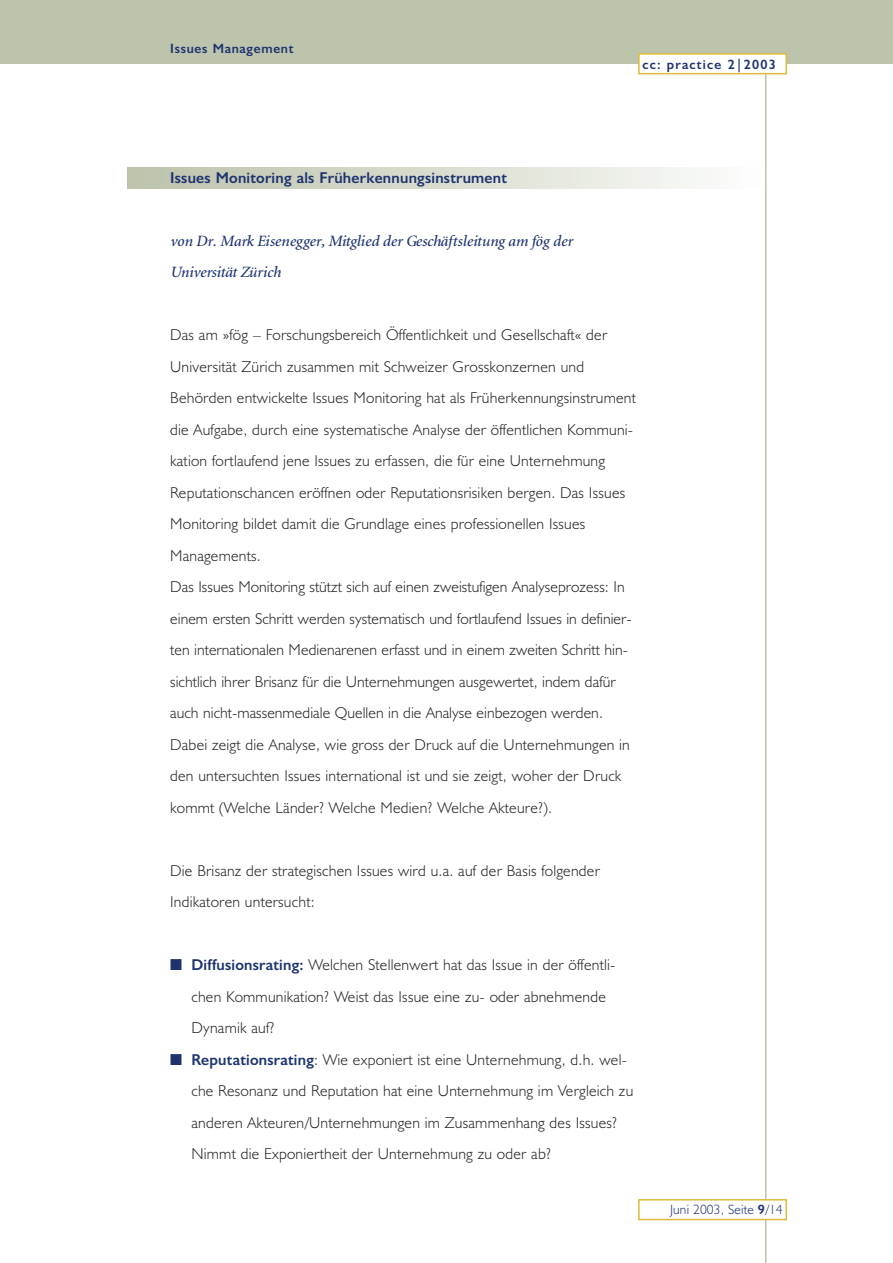
<style>
.page{position:relative;width:893px;height:1263px;background:#fff}
.page>*{position:absolute;margin:0;border:0;box-sizing:border-box;transform-origin:0 0}
.t1{font:300 15.75px/31.5px "Humanist 521 BT";letter-spacing:.015em;color:#231f20}
.t2{font:italic 15.75px/31.5px "Minion";color:#1d326f}
.t3{font:500 15.75px "Human 521 neu";letter-spacing:.015em;color:#1d326f}
.t4{font:300 13.5px "Humanist 521 BT";letter-spacing:.01em;color:#1d326f}
.t5{font:500 13.5px "Human 521 neu";letter-spacing:.09em;color:#1d326f}
.t6{font:500 13.5px "Human 521 neu";letter-spacing:.05em;color:#1d326f}
.s1{color:#1d326f}
.s2{font-family:"Human 521 neu";font-weight:500;color:#1d326f}
.s3{font-family:"Human 521 neu";font-weight:500}
</style>
<div class="page">
<hr style="left:740px;top:167px;width:2px;height:21px;background:#fcfdfb">
<hr style="left:733px;top:167px;width:2px;height:21px;background:#fbfbfa">
<hr style="left:726px;top:167px;width:2px;height:21px;background:#fafbf9">
<hr style="left:711px;top:167px;width:2px;height:21px;background:#f7f9f7">
<hr style="left:704px;top:167px;width:2px;height:21px;background:#f7f8f5">
<hr style="left:697px;top:167px;width:2px;height:21px;background:#f6f8f4">
<hr style="left:689px;top:167px;width:2px;height:21px;background:#f5f7f4">
<hr style="left:682px;top:167px;width:2px;height:21px;background:#f4f6f2">
<hr style="left:675px;top:167px;width:2px;height:21px;background:#f4f6f1">
<svg style="left:668px;top:167px;width:1px;height:21px"></svg>
<hr style="left:660px;top:167px;width:2px;height:21px;background:#f2f4ef">
<hr style="left:653px;top:167px;width:2px;height:21px;background:#f0f3ed">
<hr style="left:646px;top:167px;width:2px;height:21px;background:#f1f2ed">
<hr style="left:638px;top:167px;width:2px;height:21px;background:#f0f1ec">
<hr style="left:631px;top:167px;width:2px;height:21px;background:#f0f1eb">
<hr style="left:624px;top:167px;width:2px;height:21px;background:#eff0ea">
<hr style="left:617px;top:167px;width:2px;height:21px;background:#edf0e9">
<hr style="left:609px;top:167px;width:2px;height:21px;background:#ecefe8">
<hr style="left:602px;top:167px;width:2px;height:21px;background:#eceee6">
<hr style="left:595px;top:167px;width:2px;height:21px;background:#ebeee5">
<svg style="left:588px;top:167px;width:1px;height:21px"></svg>
<hr style="left:580px;top:167px;width:2px;height:21px;background:#e9ece3">
<hr style="left:573px;top:167px;width:2px;height:21px;background:#e8ebe2">
<hr style="left:566px;top:167px;width:2px;height:21px;background:#e8eae1">
<hr style="left:558px;top:167px;width:2px;height:21px;background:#e7eae0">
<hr style="left:551px;top:167px;width:2px;height:21px;background:#e6e9df">
<hr style="left:544px;top:167px;width:2px;height:21px;background:#e5e8de">
<svg style="left:537px;top:167px;width:1px;height:21px"></svg>
<hr style="left:529px;top:167px;width:2px;height:21px;background:#e4e7dc">
<hr style="left:522px;top:167px;width:2px;height:21px;background:#e3e5da">
<hr style="left:515px;top:167px;width:2px;height:21px;background:#e2e5da">
<hr style="left:507px;top:167px;width:2px;height:21px;background:#e1e4d9">
<hr style="left:500px;top:167px;width:2px;height:21px;background:#e0e3d8">
<hr style="left:493px;top:167px;width:2px;height:21px;background:#e0e3d7">
<svg style="left:486px;top:167px;width:1px;height:21px"></svg>
<hr style="left:478px;top:167px;width:2px;height:21px;background:#dee1d5">
<hr style="left:471px;top:167px;width:2px;height:21px;background:#dde0d4">
<hr style="left:464px;top:167px;width:2px;height:21px;background:#dde0d3">
<hr style="left:456px;top:167px;width:2px;height:21px;background:#dce0d3">
<hr style="left:449px;top:167px;width:2px;height:21px;background:#dbdfd1">
<hr style="left:442px;top:167px;width:2px;height:21px;background:#daded1">
<svg style="left:435px;top:167px;width:1px;height:21px"></svg>
<hr style="left:427px;top:167px;width:2px;height:21px;background:#d9ddcf">
<hr style="left:420px;top:167px;width:2px;height:21px;background:#d8dcce">
<hr style="left:413px;top:167px;width:2px;height:21px;background:#d8dbcc">
<hr style="left:405px;top:167px;width:2px;height:21px;background:#d7dacb">
<hr style="left:398px;top:167px;width:2px;height:21px;background:#d6dacb">
<hr style="left:391px;top:167px;width:2px;height:21px;background:#d6daca">
<hr style="left:384px;top:167px;width:2px;height:21px;background:#d5d9c9">
<hr style="left:376px;top:167px;width:2px;height:21px;background:#d4d8c8">
<hr style="left:369px;top:167px;width:2px;height:21px;background:#d3d7c7">
<hr style="left:362px;top:167px;width:2px;height:21px;background:#d2d7c7">
<hr style="left:354px;top:167px;width:2px;height:21px;background:#d2d6c6">
<hr style="left:347px;top:167px;width:2px;height:21px;background:#d1d6c5">
<hr style="left:340px;top:167px;width:2px;height:21px;background:#d0d4c4">
<hr style="left:333px;top:167px;width:2px;height:21px;background:#cfd4c3">
<hr style="left:325px;top:167px;width:2px;height:21px;background:#d0d4c3">
<hr style="left:318px;top:167px;width:2px;height:21px;background:#ced3c1">
<hr style="left:311px;top:167px;width:2px;height:21px;background:#cdd3c1">
<svg style="left:304px;top:167px;width:1px;height:21px"></svg>
<hr style="left:296px;top:167px;width:2px;height:21px;background:#ccd1bf">
<hr style="left:289px;top:167px;width:2px;height:21px;background:#cbd0be">
<hr style="left:282px;top:167px;width:2px;height:21px;background:#cbd0bd">
<hr style="left:274px;top:167px;width:2px;height:21px;background:#cacfbc">
<hr style="left:267px;top:167px;width:2px;height:21px;background:#c9cebc">
<hr style="left:260px;top:167px;width:2px;height:21px;background:#c8cebb">
<svg style="left:253px;top:167px;width:1px;height:21px"></svg>
<hr style="left:245px;top:167px;width:2px;height:21px;background:#c8cdb9">
<hr style="left:238px;top:167px;width:2px;height:21px;background:#c7ccb8">
<hr style="left:231px;top:167px;width:2px;height:21px;background:#c6cbb8">
<hr style="left:223px;top:167px;width:2px;height:21px;background:#c5cab7">
<hr style="left:216px;top:167px;width:2px;height:21px;background:#c5cab6">
<hr style="left:209px;top:167px;width:2px;height:21px;background:#c4cab5">
<svg style="left:202px;top:167px;width:1px;height:21px"></svg>
<hr style="left:194px;top:167px;width:2px;height:21px;background:#c3c9b4">
<hr style="left:187px;top:167px;width:2px;height:21px;background:#c3c8b3">
<hr style="left:180px;top:167px;width:2px;height:21px;background:#c2c7b2">
<hr style="left:172px;top:167px;width:2px;height:21px;background:#c1c6b1">
<hr style="left:165px;top:167px;width:2px;height:21px;background:#c0c6b0">
<hr style="left:158px;top:167px;width:2px;height:21px;background:#bfc6b0">
<svg style="left:151px;top:167px;width:1px;height:21px"></svg>
<hr style="left:143px;top:167px;width:2px;height:21px;background:#bfc5ae">
<hr style="left:136px;top:167px;width:2px;height:21px;background:#bec4ad">
<hr style="left:129px;top:167px;width:2px;height:21px;background:#bdc4ac">
<hr style="left:765px;top:14px;width:1px;height:1249px;background:#bdc4ac">
<div style="left:0;top:0;width:892px;height:64px;background:#bdc4ac"></div>
<div style="left:639px;top:54px;width:147px;height:20px;background:#fff"></div>
<div style="left:638px;top:53px;width:149px;height:21px;border:2px solid #dfbb3b"></div>
<div style="left:639px;top:1200px;width:147px;height:20px;background:#fff"></div>
<div style="left:638px;top:1199px;width:149px;height:21px;border:2px solid #dfbb3b"></div>
<p class="t6" style="left:170px;top:44px;width:125px">Issues Management</p>
<p class="t3" style="left:170px;top:172px;width:338px">Issues Monitoring als Früherkennungsinstrument</p>
<p class="t2" style="left:170px;top:226px;width:404px">von Dr. Mark Eisenegger, Mitglied der Geschäftsleitung am fög der<br>Universität Zürich</p>
<p class="t5" style="left:642px;top:59px;width:135px">cc: practice 2|2003</p>
<p class="t1" style="left:170px;top:321px;width:467px">Das am »fög – Forschungsbereich Öffentlichkeit und Gesellschaft« der Universität Zürich zusammen mit Schweizer Grosskonzernen und Behörden entwickelte Issues Monitoring hat als Früherkennungsinstrument die Aufgabe, durch eine systematische Analyse der öffentlichen Kommuni&shy;kation fortlaufend jene Issues zu erfassen, die für eine Unternehmung Reputationschancen eröffnen oder Reputationsrisiken bergen. Das Issues Monitoring bildet damit die Grundlage eines professionellen Issues Managements.<br>Das Issues Monitoring stützt sich auf einen zweistufigen Analyseprozess: In einem ersten Schritt werden systematisch und fortlaufend Issues in definier&shy;ten internationalen Medienarenen erfasst und in einem zweiten Schritt hin&shy;sichtlich ihrer Brisanz für die Unternehmungen ausgewertet, indem dafür auch nicht-massenmediale Quellen in die Analyse einbezogen werden.<br>Dabei zeigt die Analyse, wie gross der Druck auf die Unternehmungen in den untersuchten Issues international ist und sie zeigt, woher der Druck kommt (Welche Länder? Welche Medien? Welche Akteure?).</p>
<p class="t1" style="left:170px;top:856px;width:431px">Die Brisanz der strategischen Issues wird u.a. auf der Basis folgender<br>Indikatoren untersucht:</p>
<p class="t1" style="left:191px;top:951px;width:425px;text-indent:-21px"><span class="s1">■</span> <span class="s2">Diffusionsrating:</span> Welchen Stellenwert hat das Issue in der öffentli&shy;chen Kommunikation? Weist das Issue eine zu- oder abnehmende<br>Dynamik auf?</p>
<p class="t1" style="left:191px;top:1045px;width:443px;text-indent:-21px"><span class="s1">■</span> <span class="s2">Reputationsrating</span>: Wie exponiert ist eine Unternehmung, d.h. wel&shy;che Resonanz und Reputation hat eine Unternehmung im Vergleich zu anderen Akteuren/Unternehmungen im Zusammenhang des Issues?<br>Nimmt die Exponiertheit der Unternehmung zu oder ab?</p>
<p class="t4" style="left:670px;top:1205px;width:114px">Juni 2003, Seite <span class="s3">9</span>/14</p>
</div>
